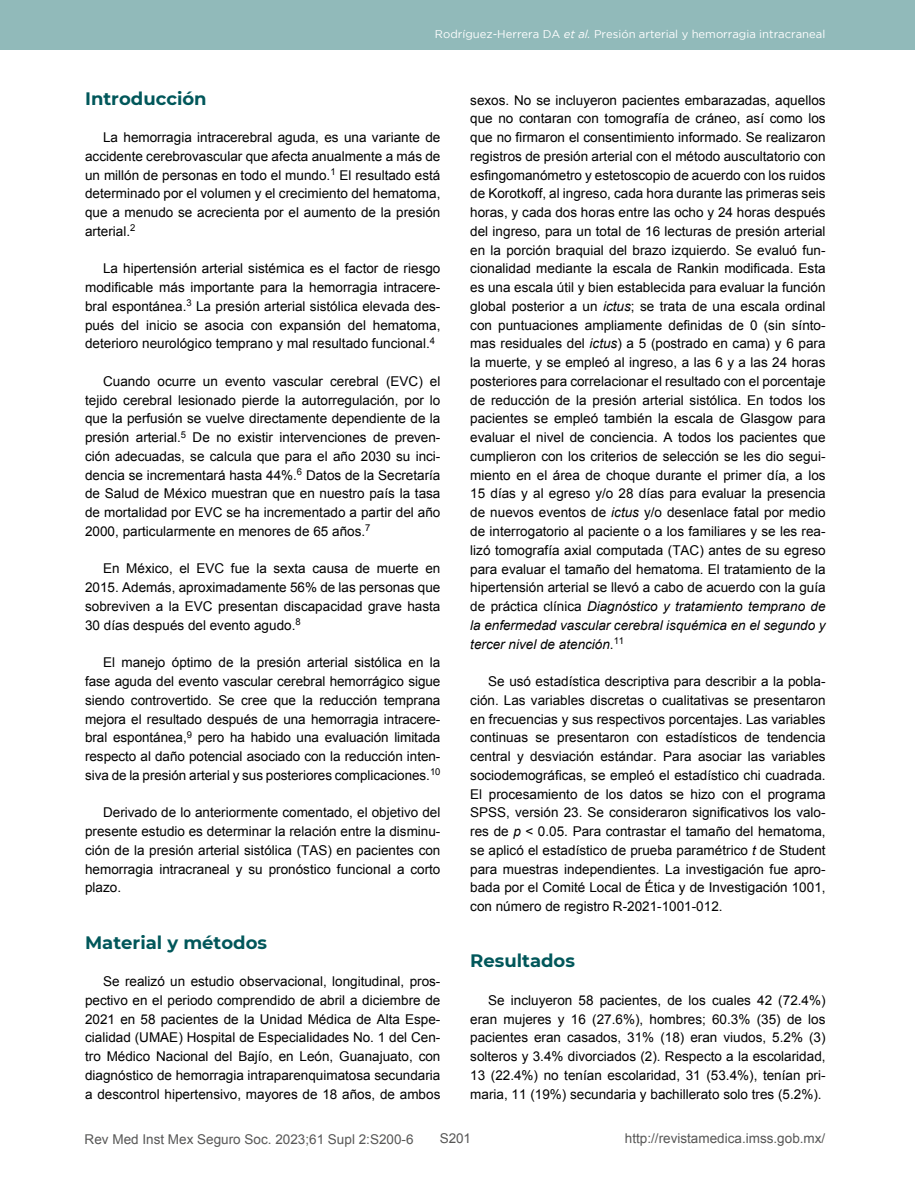
<style>
.page{position:relative;width:915px;height:1191px;background:#fff}
.page>*{position:absolute;margin:0;border:0;box-sizing:border-box;transform-origin:0 0}
.t1{font:700 18px "Montserrat";color:#01575a}
.t2{font:13.5px/18.8px "Arial";color:#000;text-align:justify}
.t3{font:13.5px "Arial";color:#575756}
.t4{font:11.25px "Gotham";color:#fff}
.s1{font-style:italic}
</style>
<div class="page">
<div style="left:0;top:0;width:914px;height:50px;background:#91baba"></div>
<p class="t4" style="left:435px;top:28px;width:392px">Rodríguez-Herrera DA <span class="s1">et al.</span> Presión arterial y hemorragia intracraneal</p>
<h1 class="t1" style="left:85px;top:85px;width:123px">Introducción</h1>
<p class="t2" style="left:85px;top:128px;width:357px;text-indent:18px">La hemorragia intracerebral aguda, es una variante de accidente cerebrovascular que afecta anualmente a más de un millón de personas en todo el mundo.<sup>1</sup> El resultado está determinado por el volumen y el crecimiento del hematoma, que a menudo se acrecienta por el aumento de la presión arterial.<sup>2</sup></p>
<p class="t2" style="left:85px;top:259px;width:357px;text-indent:18px">La hipertensión arterial sistémica es el factor de riesgo modificable más importante para la hemorragia intracere&shy;bral espontánea.<sup>3</sup> La presión arterial sistólica elevada des&shy;pués del inicio se asocia con expansión del hematoma, deterioro neurológico temprano y mal resultado funcional.<sup>4</sup></p>
<p class="t2" style="left:85px;top:372px;width:357px;text-indent:18px">Cuando ocurre un evento vascular cerebral (EVC) el tejido cerebral lesionado pierde la autorregulación, por lo que la perfusión se vuelve directamente dependiente de la presión arterial.<sup>5</sup> De no existir intervenciones de preven&shy;ción adecuadas, se calcula que para el año 2030 su inci&shy;dencia se incrementará hasta 44%.<sup>6</sup> Datos de la Secretaría de Salud de México muestran que en nuestro país la tasa de mortalidad por EVC se ha incrementado a partir del año 2000, particularmente en menores de 65 años.<sup>7</sup></p>
<p class="t2" style="left:85px;top:559px;width:357px;text-indent:18px">En México, el EVC fue la sexta causa de muerte en 2015. Además, aproximadamente 56% de las personas que sobreviven a la EVC presentan discapacidad grave hasta 30 días después del evento agudo.<sup>8</sup></p>
<p class="t2" style="left:85px;top:653px;width:357px;text-indent:18px">El manejo óptimo de la presión arterial sistólica en la fase aguda del evento vascular cerebral hemorrágico sigue siendo controvertido. Se cree que la reducción temprana mejora el resultado después de una hemorragia intracere&shy;bral espontánea,<sup>9</sup> pero ha habido una evaluación limitada respecto al daño potencial asociado con la reducción inten&shy;siva de la presión arterial y sus posteriores complicaciones.<sup>10</sup></p>
<p class="t2" style="left:85px;top:803px;width:357px;text-indent:18px">Derivado de lo anteriormente comentado, el objetivo del presente estudio es determinar la relación entre la disminu&shy;ción de la presión arterial sistólica (TAS) en pacientes con hemorragia intracraneal y su pronóstico funcional a corto plazo.</p>
<h1 class="t1" style="left:85px;top:929px;width:183px">Material y métodos</h1>
<p class="t2" style="left:85px;top:972px;width:357px;text-indent:18px">Se realizó un estudio observacional, longitudinal, pros&shy;pectivo en el periodo comprendido de abril a diciembre de 2021 en 58 pacientes de la Unidad Médica de Alta Espe&shy;cialidad (UMAE) Hospital de Especialidades No. 1 del Cen&shy;tro Médico Nacional del Bajío, en León, Guanajuato, con diagnóstico de hemorragia intraparenquimatosa secundaria a descontrol hipertensivo, mayores de 18 años, de ambos</p>
<p class="t2" style="left:470px;top:91px;width:357px">sexos. No se incluyeron pacientes embarazadas, aquellos que no contaran con tomografía de cráneo, así como los que no firmaron el consentimiento informado. Se realizaron registros de presión arterial con el método auscultatorio con esfingomanómetro y estetoscopio de acuerdo con los ruidos de Korotkoff, al ingreso, cada hora durante las primeras seis horas, y cada dos horas entre las ocho y 24 horas después del ingreso, para un total de 16 lecturas de presión arterial en la porción braquial del brazo izquierdo. Se evaluó fun&shy;cionalidad mediante la escala de Rankin modificada. Esta es una escala útil y bien establecida para evaluar la función global posterior a un <span class="s1">ictus</span>; se trata de una escala ordinal con puntuaciones ampliamente definidas de 0 (sin sínto&shy;mas residuales del <span class="s1">ictus</span>) a 5 (postrado en cama) y 6 para la muerte, y se empleó al ingreso, a las 6 y a las 24 horas posteriores para correlacionar el resultado con el porcentaje de reducción de la presión arterial sistólica. En todos los pacientes se empleó también la escala de Glasgow para evaluar el nivel de conciencia. A todos los pacientes que cumplieron con los criterios de selección se les dio segui&shy;miento en el área de choque durante el primer día, a los 15 días y al egreso y/o 28 días para evaluar la presencia de nuevos eventos de <span class="s1">ictus</span> y/o desenlace fatal por medio de interrogatorio al paciente o a los familiares y se les rea&shy;lizó tomografía axial computada (TAC) antes de su egreso para evaluar el tamaño del hematoma. El tratamiento de la hipertensión arterial se llevó a cabo de acuerdo con la guía de práctica clínica <span class="s1">Diagnóstico y tratamiento temprano de la enfermedad vascular cerebral isquémica en el segundo y tercer nivel de atención</span>.<sup>11</sup></p>
<p class="t2" style="left:470px;top:672px;width:357px;text-indent:18px">Se usó estadística descriptiva para describir a la pobla&shy;ción. Las variables discretas o cualitativas se presentaron en frecuencias y sus respectivos porcentajes. Las variables continuas se presentaron con estadísticos de tendencia central y desviación estándar. Para asociar las variables sociodemográficas, se empleó el estadístico chi cuadrada.<br>El procesamiento de los datos se hizo con el programa SPSS, versión 23. Se consideraron significativos los valo&shy;res de <span class="s1">p</span> &lt; 0.05. Para contrastar el tamaño del hematoma, se aplicó el estadístico de prueba paramétrico <span class="s1">t</span> de Student para muestras independientes. La investigación fue apro&shy;bada por el Comité Local de Ética y de Investigación 1001, con número de registro R-2021-1001-012.</p>
<h1 class="t1" style="left:470px;top:948px;width:106px">Resultados</h1>
<p class="t2" style="left:470px;top:991px;width:357px;text-indent:18px">Se incluyeron 58 pacientes, de los cuales 42 (72.4%) eran mujeres y 16 (27.6%), hombres; 60.3% (35) de los pacientes eran casados, 31% (18) eran viudos, 5.2% (3) solteros y 3.4% divorciados (2). Respecto a la escolaridad, 13 (22.4%) no tenían escolaridad, 31 (53.4%), tenían pri&shy;maria, 11 (19%) secundaria y bachillerato solo tres (5.2%).</p>
<p class="t3" style="left:85px;top:1130px;width:330px">Rev Med Inst Mex Seguro Soc. 2023;61 Supl 2:S200-6</p>
<p class="t3" style="left:439px;top:1129px;width:33px">S201</p>
<p class="t3" style="left:624px;top:1129px;width:202px">http://revistamedica.imss.gob.mx/</p>
</div>
